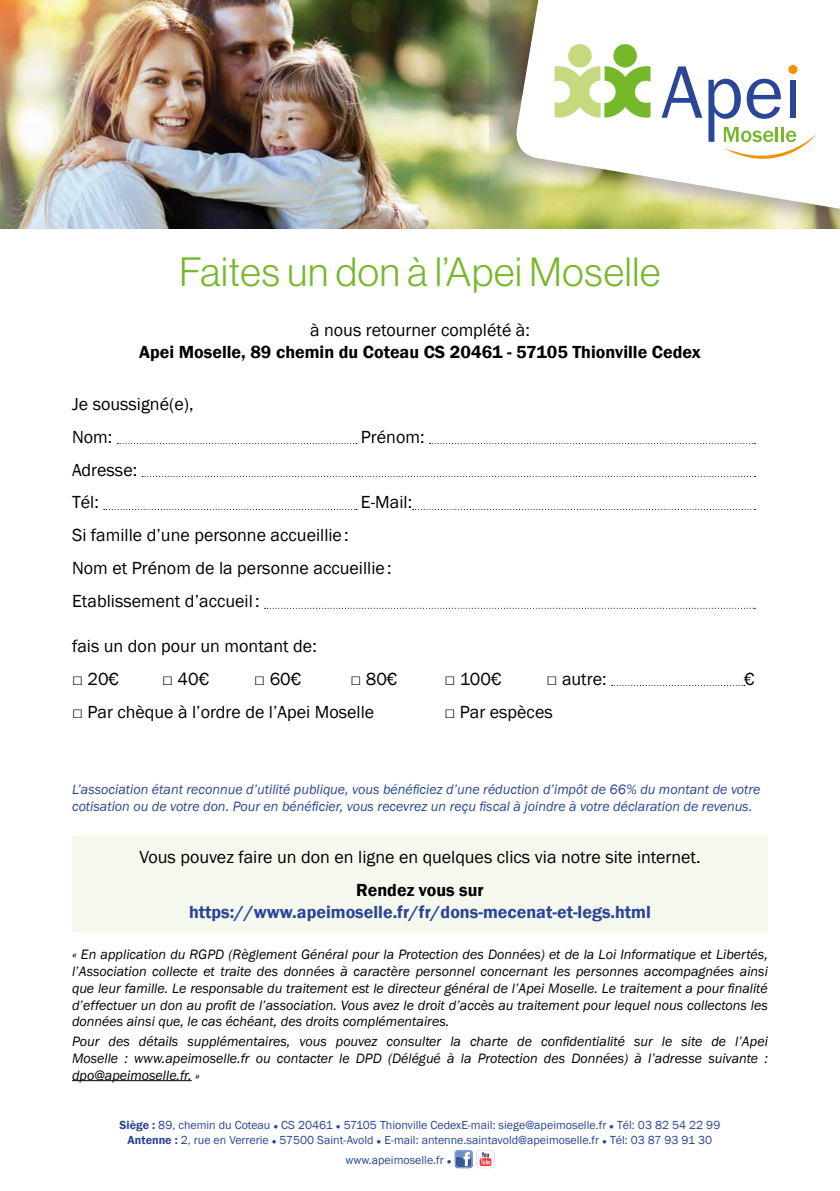
<style>
.page{position:relative;width:840px;height:1191px;background:#fff}
.page>*{position:absolute;margin:0;border:0;box-sizing:border-box;transform-origin:0 0}
.t1{font:40px "N Haas Grotesk DS Pro 45 Lt";letter-spacing:.02em;color:#76b82a}
.t2{font:18px/33px "Franklin Gothic";color:#000}
.t3{font:600 18px "Franklin Gothic";color:#000}
.t4{font:600 18px "Franklin Gothic";color:#2a4597}
.t5{font:italic 14px/16.8px "Franklin Gothic";color:#000;text-align:justify}
.t6{font:italic 14px/16.8px "Franklin Gothic";color:#2a4597}
.t7{font:12px/14.4px "Franklin Gothic";color:#2a4597;text-align:center}
.s1{font-weight:600}
.s2{font-size:8px}
</style>
<div class="page">
<img style="left:0;top:0;width:489px;height:228px">
<div style="left:494px;top:0;width:345px;height:242px;background:#000;opacity:.3"></div>
<svg style="left:512px;top:0;width:327px;height:224px"></svg>
<svg style="left:661px;top:66px;width:41px;height:52px"></svg>
<svg style="left:787px;top:65px;width:10px;height:9px"></svg>
<svg style="left:708px;top:79px;width:108px;height:80px"></svg>
<div style="left:568px;top:44px;width:23px;height:24px;background:#c5d97f;border-radius:50%"></div>
<svg style="left:554px;top:66px;width:96px;height:52px"></svg>
<div style="left:613px;top:44px;width:23px;height:24px;background:#76b82a;border-radius:50%"></div>
<svg style="left:117px;top:443px;width:240px;height:1px"></svg>
<svg style="left:429px;top:443px;width:326px;height:1px"></svg>
<svg style="left:142px;top:476px;width:613px;height:1px"></svg>
<svg style="left:104px;top:509px;width:253px;height:1px"></svg>
<svg style="left:412px;top:509px;width:343px;height:1px"></svg>
<svg style="left:264px;top:608px;width:491px;height:1px"></svg>
<svg style="left:611px;top:685px;width:133px;height:1px"></svg>
<svg style="left:454px;top:1150px;width:40px;height:18px"></svg>
<div style="left:72px;top:836px;width:695px;height:96px;background:#f4f8ed"></div>
<hr style="left:72px;top:1080px;width:120px;height:1px;background:#000">
<h1 class="t1" style="left:179px;top:249px;width:482px">Faites un don à l’Apei Moselle</h1>
<p class="t2" style="left:310px;top:314px;width:221px">à nous retourner complété à:</p>
<p class="t3" style="left:139px;top:340px;width:563px">Apei Moselle, 89 chemin du Coteau CS 20461 - 57105 Thionville Cedex</p>
<p class="t2" style="left:72px;top:387px;width:123px">Je soussigné(e),<br>Nom:</p>
<p class="t2" style="left:361px;top:420px;width:65px">Prénom:</p>
<p class="t2" style="left:72px;top:453px;width:67px">Adresse:<br>Tél:</p>
<p class="t2" style="left:361px;top:486px;width:53px">E-Mail:</p>
<p class="t2" style="left:72px;top:519px;width:321px">Si famille d’une personne accueillie:<br>Nom et Prénom de la personne accueillie:<br>Etablissement d’accueil:</p>
<p class="t2" style="left:72px;top:629px;width:246px">fais un don pour un montant de:</p>
<p class="t2" style="left:72px;top:662px;width:49px">□ 20€</p>
<p class="t2" style="left:162px;top:662px;width:49px">□ 40€</p>
<p class="t2" style="left:254px;top:662px;width:49px">□ 60€</p>
<p class="t2" style="left:350px;top:662px;width:49px">□ 80€</p>
<p class="t2" style="left:444px;top:662px;width:58px">□ 100€</p>
<p class="t2" style="left:546px;top:662px;width:62px">□ autre:</p>
<p class="t2" style="left:743px;top:662px;width:12px">€</p>
<p class="t2" style="left:72px;top:695px;width:303px">□ Par chèque à l’ordre de l’Apei Moselle</p>
<p class="t2" style="left:444px;top:695px;width:110px">□ Par espèces</p>
<p class="t6" style="left:72px;top:781px;width:689px">L’association étant reconnue d’utilité publique, vous bénéficiez d’une réduction d’impôt de 66% du montant de votre cotisation ou de votre don. Pour en bénéficier, vous recevrez un reçu fiscal à joindre à votre déclaration de revenus.</p>
<p class="t2" style="left:139px;top:841px;width:562px">Vous pouvez faire un don en ligne en quelques clics via notre site internet.</p>
<p class="t3" style="left:356px;top:879px;width:129px">Rendez vous sur</p>
<p class="t4" style="left:189px;top:900px;width:463px">https://www.apeimoselle.fr/fr/dons-mecenat-et-legs.html</p>
<p class="t5" style="left:72px;top:946px;width:697px">« En application du RGPD (Règlement Général pour la Protection des Données) et de la Loi Informatique et Libertés, l’Association collecte et traite des données à caractère personnel concernant les personnes accompagnées ainsi que leur famille. Le responsable du traitement est le directeur général de l’Apei Moselle. Le traitement a pour finalité d’effectuer un don au profit de l’association. Vous avez le droit d’accès au traitement pour lequel nous collectons les données ainsi que, le cas échéant, des droits complémentaires.</p>
<p class="t5" style="left:72px;top:1033px;width:697px">Pour des détails supplémentaires, vous pouvez consulter la charte de confidentialité sur le site de l’Apei Moselle : www.apeimoselle.fr ou contacter le DPD (Délégué à la Protection des Données) à l’adresse suivante : dpo@apeimoselle.fr. »</p>
<p class="t7" style="left:119px;top:1118px;width:602px"><span class="s1">Siège :</span> 89, chemin du Coteau <span class="s2">●</span> CS 20461 <span class="s2">●</span> 57105 Thionville CedexE-mail: siege@apeimoselle.fr <span class="s2">●</span> Tél: 03 82 54 22 99<br><span class="s1">Antenne :</span> 2, rue en Verrerie <span class="s2">●</span> 57500 Saint-Avold <span class="s2">●</span> E-mail: antenne.saintavold@apeimoselle.fr <span class="s2">●</span> Tél: 03 87 93 91 30</p>
<p class="t7" style="left:345px;top:1153px;width:108px">www.apeimoselle.fr <span class="s2">●</span></p>
</div>
